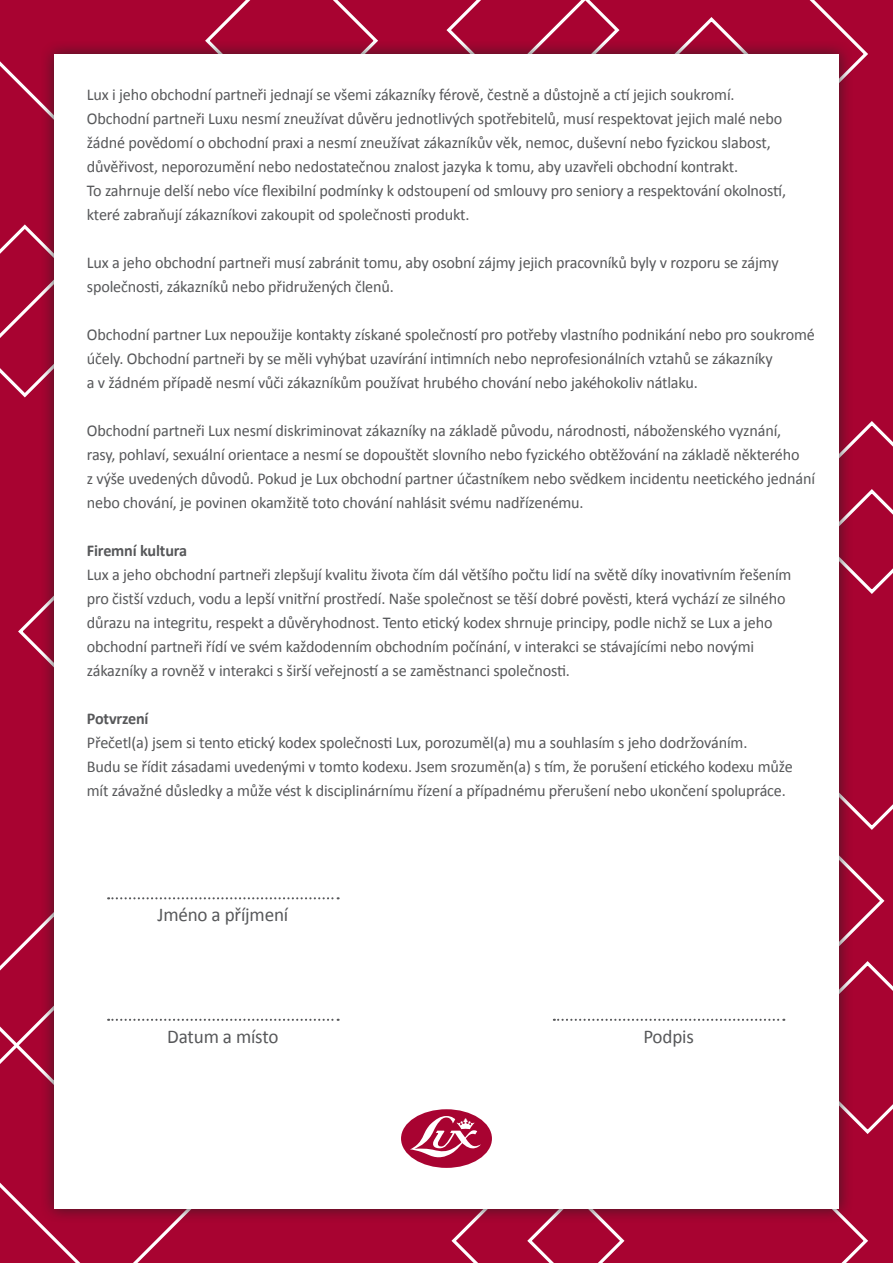
<style>
.page{position:relative;width:893px;height:1263px;background:#a80331}
.page>*{position:absolute;margin:0;border:0;box-sizing:border-box;transform-origin:0 0}
.t1{font:19.5px "Calibri";letter-spacing:-.01em;color:#57585a}
.t2{font:16.5px "Calibri";letter-spacing:-.01em;color:#57585a}
.t3{font:700 16.5px "Calibri";letter-spacing:-.01em;color:#57585a}
</style>
<div class="page">
<svg style="left:0;top:61px;width:40px;height:45px"></svg>
<svg style="left:0;top:1182px;width:178px;height:81px"></svg>
<svg style="left:809px;top:0;width:59px;height:69px"></svg>
<svg style="left:206px;top:0;width:172px;height:40px"></svg>
<svg style="left:0;top:224px;width:40px;height:174px"></svg>
<svg style="left:853px;top:421px;width:40px;height:173px"></svg>
<svg style="left:18px;top:609px;width:22px;height:45px"></svg>
<svg style="left:446px;top:0;width:289px;height:40px"></svg>
<div style="left:40px;top:40px;width:813px;height:1183px;background:#231f20;opacity:.75"></div>
<div style="left:54px;top:54px;width:785px;height:1155px;background:#fff"></div>
<svg style="left:108px;top:897px;width:231px;height:2px"></svg>
<svg style="left:0;top:910px;width:339px;height:177px"></svg>
<div style="left:401px;top:1109px;width:91px;height:59px;background:#a80331;border-radius:50%"></div>
<svg style="left:410px;top:812px;width:483px;height:451px"></svg>
<p class="t2" style="left:87px;top:83px;width:649px">Lux i jeho obchodní partneři jednají se všemi zákazníky férově, čestně a důstojně a ctí jejich soukromí.</p>
<p class="t2" style="left:87px;top:107px;width:697px">Obchodní partneři Luxu nesmí zneužívat důvěru jednotlivých spotřebitelů, musí respektovat jejich malé nebo</p>
<p class="t2" style="left:87px;top:131px;width:685px">žádné povědomí o obchodní praxi a nesmí zneužívat zákazníkův věk, nemoc, duševní nebo fyzickou slabost,</p>
<p class="t2" style="left:87px;top:155px;width:653px">důvěřivost, neporozumění nebo nedostatečnou znalost jazyka k tomu, aby uzavřeli obchodní kontrakt.</p>
<p class="t2" style="left:87px;top:179px;width:701px">To zahrnuje delší nebo více flexibilní podmínky k odstoupení od smlouvy pro seniory a respektování okolností,</p>
<p class="t2" style="left:87px;top:203px;width:384px">které zabraňují zákazníkovi zakoupit od společnosti produkt.</p>
<p class="t2" style="left:87px;top:251px;width:693px">Lux a jeho obchodní partneři musí zabránit tomu, aby osobní zájmy jejich pracovníků byly v rozporu se zájmy</p>
<p class="t2" style="left:87px;top:275px;width:308px">společnosti, zákazníků nebo přidružených členů.</p>
<p class="t2" style="left:87px;top:323px;width:729px">Obchodní partner Lux nepoužije kontakty získané společností pro potřeby vlastního podnikání nebo pro soukromé</p>
<p class="t2" style="left:87px;top:347px;width:687px">účely. Obchodní partneři by se měli vyhýbat uzavírání intimních nebo neprofesionálních vztahů se zákazníky</p>
<p class="t2" style="left:87px;top:371px;width:612px">a v žádném případě nesmí vůči zákazníkům používat hrubého chování nebo jakéhokoliv nátlaku.</p>
<p class="t2" style="left:87px;top:419px;width:696px">Obchodní partneři Lux nesmí diskriminovat zákazníky na základě původu, národnosti, náboženského vyznání,</p>
<p class="t2" style="left:87px;top:443px;width:714px">rasy, pohlaví, sexuální orientace a nesmí se dopouštět slovního nebo fyzického obtěžování na základě některého</p>
<p class="t2" style="left:87px;top:467px;width:730px">z výše uvedených důvodů. Pokud je Lux obchodní partner účastníkem nebo svědkem incidentu neetického jednání</p>
<p class="t2" style="left:87px;top:491px;width:498px">nebo chování, je povinen okamžitě toto chování nahlásit svému nadřízenému.</p>
<p class="t3" style="left:87px;top:538px;width:102px">Firemní kultura</p>
<p class="t2" style="left:87px;top:563px;width:706px">Lux a jeho obchodní partneři zlepšují kvalitu života čím dál většího počtu lidí na světě díky inovativním řešením</p>
<p class="t2" style="left:87px;top:587px;width:700px">pro čistší vzduch, vodu a lepší vnitřní prostředí. Naše společnost se těší dobré pověsti, která vychází ze silného</p>
<p class="t2" style="left:87px;top:611px;width:687px">důrazu na integritu, respekt a důvěryhodnost. Tento etický kodex shrnuje principy, podle nichž se Lux a jeho</p>
<p class="t2" style="left:87px;top:635px;width:669px">obchodní partneři řídí ve svém každodenním obchodním počínání, v interakci se stávajícími nebo novými</p>
<p class="t2" style="left:87px;top:659px;width:485px">zákazníky a rovněž v interakci s širší veřejností a se zaměstnanci společnosti.</p>
<p class="t3" style="left:87px;top:706px;width:63px">Potvrzení</p>
<p class="t2" style="left:87px;top:731px;width:662px">Přečetl(a) jsem si tento etický kodex společnosti Lux, porozuměl(a) mu a souhlasím s jeho dodržováním.</p>
<p class="t2" style="left:87px;top:755px;width:707px">Budu se řídit zásadami uvedenými v tomto kodexu. Jsem srozuměn(a) s tím, že porušení etického kodexu může</p>
<p class="t2" style="left:87px;top:779px;width:701px">mít závažné důsledky a může vést k disciplinárnímu řízení a případnému přerušení nebo ukončení spolupráce.</p>
<p class="t1" style="left:157px;top:901px;width:132px">Jméno a příjmení</p>
<p class="t1" style="left:167px;top:1022px;width:113px">Datum a místo</p>
<p class="t1" style="left:643px;top:1022px;width:52px">Podpis</p>
</div>
